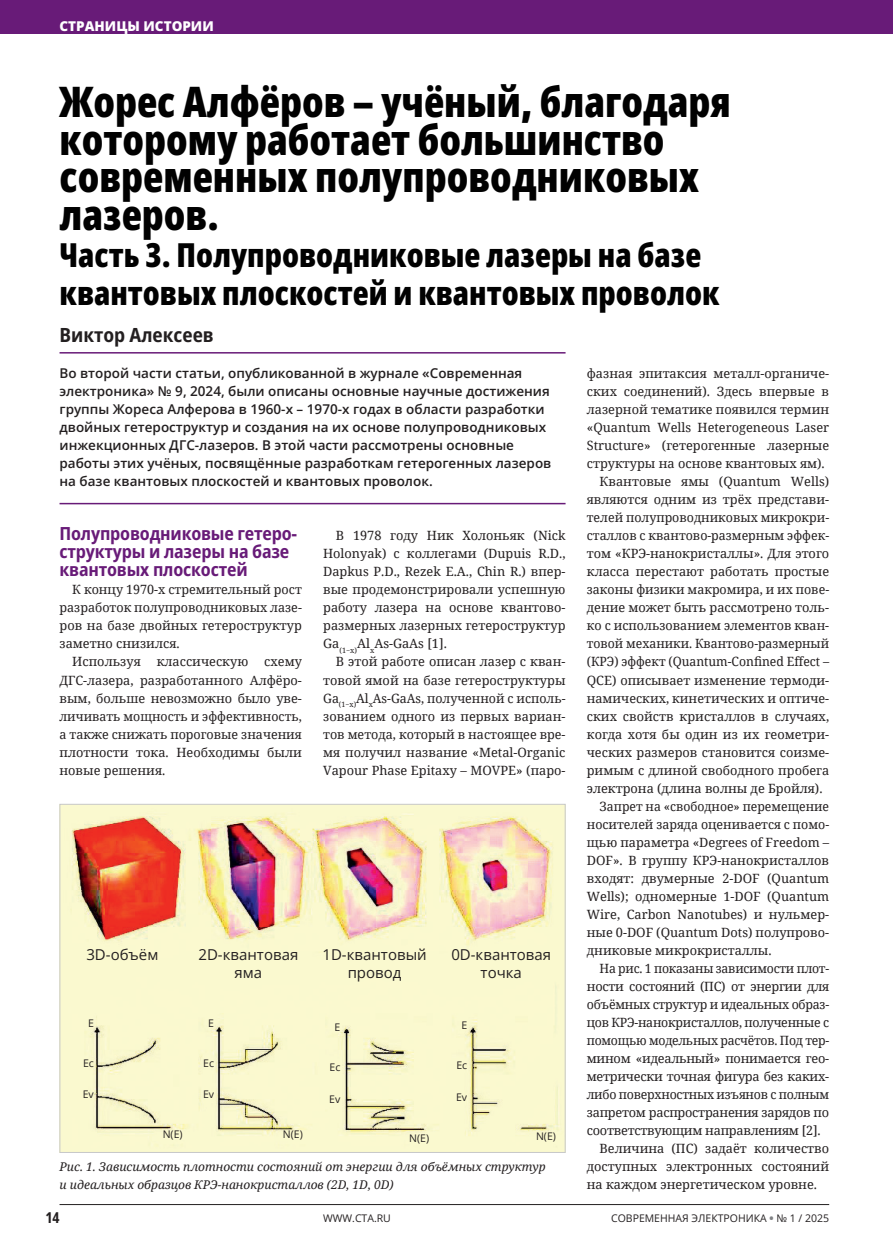
<style>
.page{position:relative;width:893px;height:1251px;background:#fff}
.page>*{position:absolute;margin:0;border:0;box-sizing:border-box;transform-origin:0 0}
.СТАТЬЯ_Название{font:800 42px/37.5px "Open Sans Condensed";color:#010101}
.СТАТЬЯ_Название-2{font:800 33px/37.5px "Open Sans Condensed";color:#010101}
.СТАТЬЯ_Автор{font:700 semi-condensed 19.5px "Open Sans";color:#231f20}
.СТАТЬЯ_Заголовок_1{font:700 semi-condensed 18px/18px "Open Sans";letter-spacing:-.01em;color:#681b78}
.t1{font:15px/18px "Open Sans";color:#231f20;text-align:center}
.t2{font:700 15px "Open Sans Condensed";color:#231f20}
.СТАТЬЯ_Аннотация{font:600 13.5px/18px "Open Sans";color:#231f20}
.t3{font:800 13.5px "Open Sans";color:#fff}
.СТАТЬЯ_Основной_текст{font:12.75px/18px "Noto Serif";color:#231f20;text-align:justify}
.СТАТЬЯ_Основной_текст-2{font:12.75px/18px "Noto Serif";color:#231f20;text-align:justify;scale:.96 1}
.СТАТЬЯ_Подрис_подпись{font:italic 12px/18px "Noto Serif";color:#231f20}
.t4{font:10.5px "Open Sans";color:#231f20}
.s1{font-weight:800;color:#808285}
</style>
<div class="page">
<div style="left:0;top:0;width:893px;height:34px;background:#681b78"></div>
<hr style="left:60px;top:1203px;width:769px;height:1px;background:#231f20">
<hr style="left:60px;top:503px;width:506px;height:1px;background:#681b78">
<hr style="left:60px;top:352px;width:506px;height:1px;background:#681b78">
<img style="left:62px;top:805px;width:502px;height:345px">
<p class="t3" style="left:60px;top:17px;width:156px">СТРАНИЦЫ ИСТОРИИ</p>
<p class="СТАТЬЯ_Название" style="left:60px;top:82px;width:673px">Жорес Алфёров – учёный, благодаря которому работает большинство современных полупроводниковых лазеров.</p>
<p class="СТАТЬЯ_Название-2" style="left:60px;top:236px;width:662px">Часть 3. Полупроводниковые лазеры на базе квантовых плоскостей и квантовых проволок</p>
<p class="СТАТЬЯ_Автор" style="left:60px;top:322px;width:156px">Виктор Алексеев</p>
<p class="СТАТЬЯ_Аннотация" style="left:60px;top:364px;width:493px">Во второй части статьи, опубликованной в журнале «Современная электроника» № 9, 2024, были описаны основные научные достижения группы Жореса Алферова в 1960-х – 1970-х годах в области разработки двойных гетероструктур и создания на их основе полупроводниковых инжекционных ДГС-лазеров. В этой части рассмотрены основные работы этих учёных, посвящённые разработкам гетерогенных лазеров на базе квантовых плоскостей и квантовых проволок.</p>
<p class="СТАТЬЯ_Заголовок_1" style="left:60px;top:524px;width:239px">Полупроводниковые гетеро&shy;структуры и лазеры на базе квантовых плоскостей</p>
<p class="СТАТЬЯ_Основной_текст" style="left:60px;top:580px;width:244px;text-indent:13px">К концу 1970-х стремительный рост разработок полупроводниковых лазе&shy;ров на базе двойных гетероструктур заметно снизился.</p>
<p class="СТАТЬЯ_Основной_текст" style="left:60px;top:652px;width:244px;text-indent:13px">Используя классическую схему ДГС-лазера, разработанного Алфёро&shy;вым, больше невозможно было уве&shy;личивать мощность и эффективность, а также снижать пороговые значения плотности тока. Необходимы были новые решения.</p>
<p class="СТАТЬЯ_Основной_текст" style="left:323px;top:526px;width:244px;text-indent:13px">В 1978 году Ник Холоньяк (Nick Holonyak) с коллегами (Dupuis R.D., Dapkus P.D., Rezek E.A., Chin R.) впер&shy;вые продемонстрировали успешную работу лазера на основе квантово&shy;размерных лазерных гетероструктур Ga<sub>(1−x)</sub>Al<sub>x</sub>As-GaAs [1].</p>
<p class="СТАТЬЯ_Основной_текст" style="left:323px;top:652px;width:244px;text-indent:13px">В этой работе описан лазер с кван&shy;товой ямой на базе гетероструктуры Ga<sub>(1−x)</sub>Al<sub>x</sub>As-GaAs, полученной с исполь&shy;зованием одного из первых вариан&shy;тов метода, который в настоящее вре&shy;мя получил название «Metal-Organic Vapour Phase Epitaxy – MOVPE» (паро-</p>
<p class="t1" style="left:86px;top:944px;width:73px">3D-объём</p>
<p class="t1" style="left:198px;top:944px;width:101px">2D-квантовая яма</p>
<p class="t1" style="left:322px;top:944px;width:106px">1D-квантовый провод</p>
<p class="t1" style="left:451px;top:944px;width:101px">0D-квантовая точка</p>
<p class="t4" style="left:88px;top:1015px;width:7px">E</p>
<p class="t4" style="left:208px;top:1015px;width:7px">E</p>
<p class="t4" style="left:335px;top:1019px;width:7px">E</p>
<p class="t4" style="left:461px;top:1017px;width:7px">E</p>
<p class="t4" style="left:83px;top:1055px;width:12px">Ec</p>
<p class="t4" style="left:203px;top:1055px;width:12px">Ec</p>
<p class="t4" style="left:330px;top:1059px;width:12px">Ec</p>
<p class="t4" style="left:456px;top:1057px;width:12px">Ec</p>
<p class="t4" style="left:83px;top:1087px;width:13px">Ev</p>
<p class="t4" style="left:203px;top:1087px;width:13px">Ev</p>
<p class="t4" style="left:329px;top:1091px;width:13px">Ev</p>
<p class="t4" style="left:456px;top:1089px;width:13px">Ev</p>
<p class="t4" style="left:163px;top:1126px;width:21px">N(E)</p>
<p class="t4" style="left:283px;top:1126px;width:21px">N(E)</p>
<p class="t4" style="left:409px;top:1130px;width:21px">N(E)</p>
<p class="t4" style="left:536px;top:1128px;width:21px">N(E)</p>
<p class="СТАТЬЯ_Подрис_подпись" style="left:60px;top:1156px;width:488px">Рис. 1. Зависимость плотности состояний от энергии для объёмных структур и идеальных образцов КРЭ-нанокристаллов (2D, 1D, 0D)</p>
<p class="СТАТЬЯ_Основной_текст" style="left:587px;top:364px;width:244px">фазная эпитаксия металл-органиче&shy;ских соединений). Здесь впервые в лазерной тематике появился термин «Quantum Wells Heterogeneous Laser Structure» (гетерогенные лазерные структуры на основе квантовых ям).</p>
<p class="СТАТЬЯ_Основной_текст" style="left:587px;top:472px;width:244px;text-indent:13px">Квантовые ямы (Quantum Wells) являются одним из трёх представи&shy;телей полупроводниковых микрокри&shy;сталлов c квантово-размерным эффек&shy;том «КРЭ-нанокристаллы». Для этого класса перестают работать простые законы физики макромира, и их пове&shy;дение может быть рассмотрено толь&shy;ко с использованием элементов кван&shy;товой механики. Квантово-размерный (КРЭ) эффект (Quantum-Confined Effect – QCE) описывает изменение термоди&shy;намических, кинетических и оптиче&shy;ских свойств кристаллов в случаях, когда хотя бы один из их геометри&shy;ческих размеров становится соизме&shy;римым с длиной свободного пробега электрона (длина волны де Бройля).</p>
<p class="СТАТЬЯ_Основной_текст-2" style="left:587px;top:796px;width:254px;text-indent:13px">Запрет на «свободное» перемещение носителей заряда оценивается с помо&shy;щью параметра «Degrees of Freedom – DOF». В группу КРЭ-нанокристаллов входят: двумерные 2-DOF (Quantum Wells); одномерные 1-DOF (Quantum Wire, Carbon Nanotubes) и нульмер&shy;ные 0-DOF (Quantum Dots) полупрово&shy;дниковые микрокристаллы.</p>
<p class="СТАТЬЯ_Основной_текст-2" style="left:587px;top:958px;width:254px;text-indent:13px">На рис. 1 показаны зависимости плот&shy;ности состояний (ПС) от энергии для объёмных структур и идеальных образ&shy;цов КРЭ-нанокристаллов, полученные с помощью модельных расчётов. Под тер&shy;мином «идеальный» понимается гео&shy;метрически точная фигура без каких&shy;либо поверхностных изъянов с полным запретом распространения зарядов по соответствующим направлениям [2].</p>
<p class="СТАТЬЯ_Основной_текст" style="left:587px;top:1138px;width:244px;text-indent:13px">Величина (ПС) задаёт количество доступных электронных состояний на каждом энергетическом уровне.</p>
<p class="t2" style="left:45px;top:1207px;width:16px">14</p>
<p class="t4" style="left:323px;top:1210px;width:69px">WWW.CTA.RU</p>
<p class="t4" style="left:611px;top:1210px;width:220px">СОВРЕМЕННАЯ ЭЛЕКТРОНИКА <span class="s1">•</span> № 1 / 2025</p>
</div>
